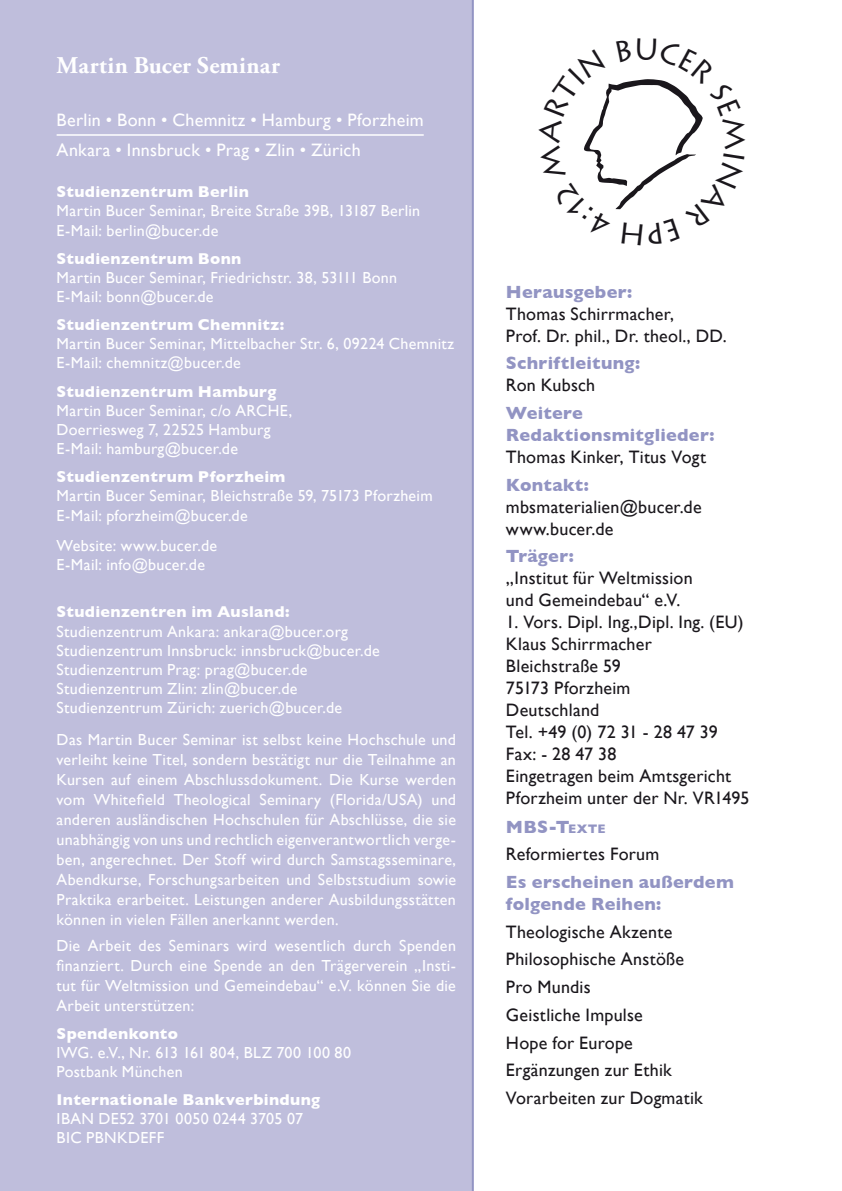
<style>
.page{position:relative;width:842px;height:1191px;background:#fff}
.page>*{position:absolute;margin:0;border:0;box-sizing:border-box;transform-origin:0 0}
.t1{font:700 24px "Adobe Garamond Pro";letter-spacing:.01em;color:#fff}
.t2{font:18px/22px "Gill Sans";letter-spacing:.015em;color:#1a171c}
.t3{font:700 18px/22px "Gill Sans";letter-spacing:.015em;color:#9294c3}
.t4{font:18px/30px "Gill Sans";letter-spacing:.015em;color:#fff}
.t5{font:16px/19.2px "Gill Sans";letter-spacing:.02em;color:#fff}
.t6{font:700 16px "Gill Sans";letter-spacing:.02em;color:#fff}
.s1{font-weight:700;color:#9294c3}
.s2{font-weight:700;font-size:12.6px;color:#9294c3}
</style>
<div class="page">
<div style="left:0;top:0;width:474px;height:1191px;background:#bfbedc"></div>
<hr style="left:57px;top:134px;width:367px;height:2px;background:#fff">
<svg style="left:584px;top:79px;width:119px;height:131px"></svg>
<h1 class="t1" style="left:57px;top:52px;width:225px">Martin Bucer Seminar</h1>
<p class="t4" style="left:57px;top:105px;width:369px">Berlin • Bonn • Chemnitz • Hamburg • Pforzheim<br>Ankara • Innsbruck • Prag • Zlin • Zürich</p>
<p class="t6" style="left:57px;top:182px;width:194px">Studienzentrum Berlin</p>
<p class="t5" style="left:57px;top:201px;width:365px">Martin Bucer Seminar, Breite Straße 39B, 13187 Berlin<br>E-Mail: berlin@bucer.de</p>
<p class="t6" style="left:57px;top:249px;width:186px">Studienzentrum Bonn</p>
<p class="t5" style="left:57px;top:268px;width:342px">Martin Bucer Seminar, Friedrichstr. 38, 53111 Bonn<br>E-Mail: bonn@bucer.de</p>
<p class="t6" style="left:57px;top:315px;width:229px">Studienzentrum Chemnitz:</p>
<p class="t5" style="left:57px;top:334px;width:399px">Martin Bucer Seminar, Mittelbacher Str. 6, 09224 Chemnitz<br>E-Mail: chemnitz@bucer.de</p>
<p class="t6" style="left:57px;top:382px;width:221px">Studienzentrum Hamburg</p>
<p class="t5" style="left:57px;top:400px;width:237px">Martin Bucer Seminar, c/o ARCHE,<br>Doerriesweg 7, 22525 Hamburg<br>E-Mail: hamburg@bucer.de</p>
<p class="t6" style="left:57px;top:467px;width:230px">Studienzentrum Pforzheim</p>
<p class="t5" style="left:57px;top:486px;width:378px">Martin Bucer Seminar, Bleichstraße 59, 75173 Pforzheim<br>E-Mail: pforzheim@bucer.de</p>
<p class="t5" style="left:57px;top:535px;width:162px">Website: www.bucer.de<br>E-Mail: info@bucer.de</p>
<p class="t6" style="left:57px;top:602px;width:234px">Studienzentren im Ausland:</p>
<p class="t5" style="left:57px;top:621px;width:325px">Studienzentrum Ankara: ankara@bucer.org Studienzentrum Innsbruck: innsbruck@bucer.de Studienzentrum Prag: prag@bucer.de Studienzentrum Zlin: zlin@bucer.de Studienzentrum Zürich: zuerich@bucer.de</p>
<p class="t5" style="left:57px;top:729px;width:401px;line-height:20px;text-align:justify">Das Martin Bucer Seminar ist selbst keine Hochschule und verleiht keine Titel, sondern bestätigt nur die Teilnahme an Kursen auf einem Abschlussdokument. Die Kurse werden vom Whitefield Theological Seminary (Florida/USA) und anderen ausländischen Hochschulen für Abschlüsse, die sie unabhängig von uns und rechtlich eigenverantwortlich verge&shy;ben, angerechnet. Der Stoff wird durch Samstagsseminare, Abendkurse, Forschungsarbeiten und Selbststudium sowie Praktika erarbeitet. Leistungen anderer Ausbildungsstätten können in vielen Fällen anerkannt werden.</p>
<p class="t5" style="left:57px;top:935px;width:401px;line-height:20px;text-align:justify">Die Arbeit des Seminars wird wesentlich durch Spenden finanziert. Durch eine Spende an den Trägerverein „Insti&shy;tut für Weltmission und Gemeindebau“ e.V. können Sie die Arbeit unterstützen:</p>
<p class="t6" style="left:57px;top:1023px;width:123px">Spendenkonto</p>
<p class="t5" style="left:57px;top:1042px;width:296px">IWG. e.V., Nr. 613 161 804, BLZ 700 100 80<br>Postbank München</p>
<p class="t6" style="left:57px;top:1090px;width:265px">Internationale Bankverbindung</p>
<p class="t5" style="left:57px;top:1109px;width:248px">IBAN DE52 3701 0050 0244 3705 07<br>BIC PBNKDEFF</p>
<p class="t3" style="left:506px;top:280px;width:128px">Herausgeber:</p>
<p class="t2" style="left:506px;top:302px;width:222px">Thomas Schirrmacher,<br>Prof. Dr. phil., Dr. theol., DD.</p>
<p class="t3" style="left:506px;top:352px;width:136px">Schriftleitung:</p>
<p class="t2" style="left:506px;top:374px;width:91px">Ron Kubsch</p>
<p class="t3" style="left:506px;top:402px;width:210px">Weitere<br>Redaktionsmitglieder:</p>
<p class="t2" style="left:506px;top:446px;width:202px">Thomas Kinker, Titus Vogt</p>
<p class="t3" style="left:506px;top:473px;width:84px">Kontakt:</p>
<p class="t2" style="left:506px;top:495px;width:197px">mbsmaterialien@bucer.de www.bucer.de</p>
<p class="t3" style="left:506px;top:545px;width:69px">Träger:</p>
<p class="t2" style="left:506px;top:567px;width:188px">„Institut für Weltmission und Gemeindebau“ e.V.</p>
<p class="t2" style="left:506px;top:611px;width:245px">1. Vors. Dipl. Ing.,Dipl. Ing. (EU)<br>Klaus Schirrmacher<br>Bleichstraße 59<br>75173 Pforzheim<br>Deutschland<br>Tel. +49 (0) 72 31 - 28 47 39<br>Fax: - 28 47 38<br>Eingetragen beim Amtsgericht<br>Pforzheim unter der Nr. VR1495</p>
<p class="t2" style="left:506px;top:812px;width:155px;line-height:27.6px"><span class="s1">MBS-</span><span class="s1">T</span><span class="s2">EXTE<br></span>Reformiertes Forum</p>
<p class="t3" style="left:506px;top:871px;width:229px">Es erscheinen außerdem folgende Reihen:</p>
<p class="t2" style="left:506px;top:917px;width:198px;line-height:27.6px">Theologische Akzente<br>Philosophische Anstöße<br>Pro Mundis<br>Geistliche Impulse<br>Hope for Europe<br>Ergänzungen zur Ethik<br>Vorarbeiten zur Dogmatik</p>
</div>
